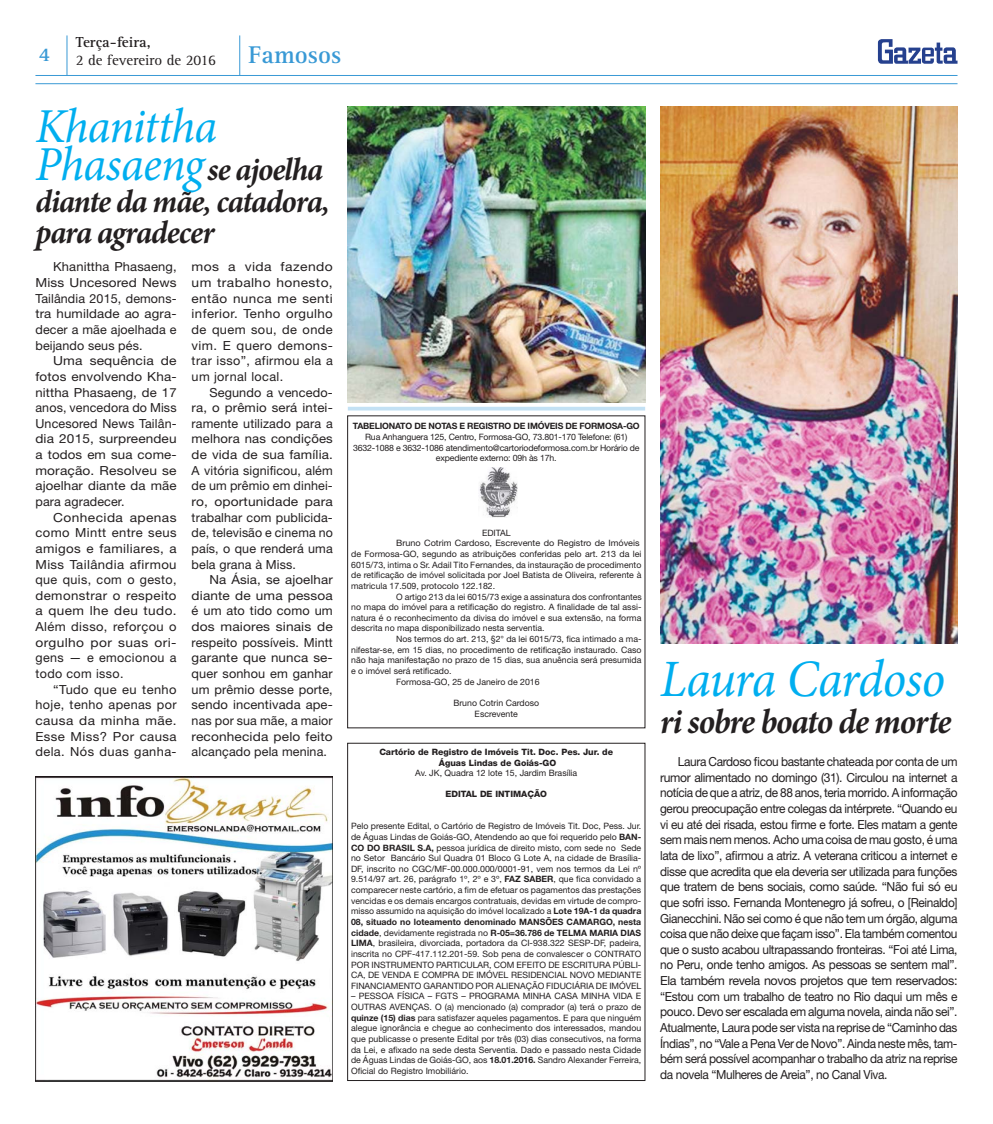
<style>
.page{position:relative;width:993px;height:1124px;background:#fff}
.page>*{position:absolute;margin:0;border:0;box-sizing:border-box;transform-origin:0 0}
.t1{font:italic 52.5px "Minion Pro";letter-spacing:-.02em;color:#00aeef;scale:.95 1}
.t2{font:italic 48.75px "Minion Pro";letter-spacing:-.015em;color:#00aeef;scale:.95 1}
.t3{font:italic 700 35px "Minion Pro";letter-spacing:-.03em;color:#231f20;scale:.95 1}
.t4{font:italic 700 32.5px/31.2px "Minion Pro";letter-spacing:-.03em;color:#231f20;scale:.95 1}
.t5{font:700 25px "Rotis Serif";color:#3999d5}
.t6{font:700 20px "Rotis Serif";color:#3999d5}
.t7{font:15px "Rotis Serif";color:#231f20}
.t8{font:700 15px "Rotis Serif";color:#231f20}
.t9{font:12.5px/15.6px "Helvetica Neue";letter-spacing:.01em;color:#231f20;text-align:justify;scale:.95 1}
.t10{font:12.5px/15.6px "Helvetica Neue";letter-spacing:.01em;color:#231f20;text-align:justify;scale:1.1 1}
.t11{font:12.5px/15.6px "Helvetica Neue";letter-spacing:.01em;color:#231f20;text-align:justify}
.t12{font:12.5px/15.6px "Helvetica Neue";letter-spacing:.01em;color:#231f20;text-align:justify;scale:1.06 1}
.t13{font:12.5px/15.6px "Helvetica Neue";letter-spacing:.01em;color:#231f20;text-align:justify;scale:1.11 1}
.t14{font:12.5px/15.6px "Helvetica Neue";letter-spacing:.01em;color:#231f20;text-align:justify;scale:1.04 1}
.t15{font:8.75px/10.6px "Helvetica Neue";color:#231f20;text-align:justify}
.t16{font:8.75px/10.6px "Helvetica Neue";letter-spacing:-.02em;color:#231f20;text-align:center}
.t17{font:800 8.75px/10.6px "Helvetica Neue";color:#231f20;text-align:center}
.t18{font:700 8.75px "Helvetica Neue";letter-spacing:-.02em;color:#231f20}
.t19{font:8.75px "Helvetica Neue";color:#231f20;scale:1.04 1}
.s1{font-weight:400;font-size:48.75px;color:#00aeef}
.s2{font-weight:700}
</style>
<div class="page">
<svg style="left:877px;top:39px;width:80px;height:25px"></svg>
<hr style="left:35px;top:83px;width:922px;height:1px;background:#3999d5">
<hr style="left:35px;top:75px;width:922px;height:1px;background:#3999d5">
<hr style="left:67px;top:35px;width:1px;height:40px;background:#3999d5">
<hr style="left:239px;top:35px;width:1px;height:40px;background:#3999d5">
<img style="left:35px;top:776px;width:297px;height:305px">
<img style="left:348px;top:106px;width:297px;height:297px">
<img style="left:660px;top:106px;width:297px;height:537px">
<div style="left:347px;top:743px;width:298px;height:337px;border:1px solid #231f20"></div>
<img style="left:479px;top:467px;width:38px;height:50px">
<svg style="left:348px;top:406px;width:297px;height:4px"></svg>
<h3 class="t8" style="left:76px;top:36px;width:76px">Terça-feira,</h3>
<h3 class="t6" style="left:39px;top:47px;width:13px">4</h3>
<h3 class="t7" style="left:76px;top:54px;width:142px">2 de fevereiro de 2016</h3>
<h3 class="t5" style="left:248px;top:45px;width:94px">Famosos</h3>
<h2 class="t2" style="left:35px;top:107px;width:193px">Khanittha</h2>
<h3 class="t4" style="left:35px;top:157px;width:311px"><span class="s1">Phasaeng</span>se ajoelha diante da mãe, catadora, para agradecer</h3>
<h3 class="t14" style="left:35px;top:260px;width:137px;text-indent:18px">Khanittha Phasaeng, Miss Uncesored News Tailândia 2015, demons&shy;tra humildade ao agra&shy;decer a mãe ajoelhada e beijando seus pés.</h3>
<h3 class="t10" style="left:35px;top:354px;width:130px;text-indent:18px">Uma sequência de fotos envolvendo Kha&shy;nittha Phasaeng, de 17 anos, vencedora do Miss Uncesored News Tailân&shy;dia 2015, surpreendeu a todos em sua come&shy;moração. Resolveu se ajoelhar diante da mãe para agradecer.</h3>
<h3 class="t10" style="left:35px;top:510px;width:130px;text-indent:18px">Conhecida apenas como Mintt entre seus amigos e familiares, a Miss Tailândia afirmou que quis, com o gesto, demonstrar o respeito a quem lhe deu tudo.<br>Além disso, reforçou o orgulho por suas ori&shy;gens — e emocionou a todo com isso.</h3>
<h3 class="t11" style="left:35px;top:682px;width:143px;text-indent:18px">“Tudo que eu tenho hoje, tenho apenas por causa da minha mãe.<br>Esse Miss? Por causa dela. Nós duas ganha-</h3>
<h3 class="t13" style="left:191px;top:260px;width:129px">mos a vida fazendo um trabalho honesto, então nunca me senti inferior. Tenho orgulho de quem sou, de onde vim. E quero demons&shy;trar isso”, afirmou ela a um jornal local.</h3>
<p class="t11" style="left:191px;top:385px;width:143px;text-indent:18px">Segundo a vencedo&shy;ra, o prêmio será intei&shy;ramente utilizado para a melhora nas condições de vida de sua família.<br>A vitória significou, além de um prêmio em dinhei&shy;ro, oportunidade para trabalhar com publicida&shy;de, televisão e cinema no país, o que renderá uma bela grana à Miss.</p>
<p class="t12" style="left:191px;top:573px;width:135px;text-indent:18px">Na Ásia, se ajoelhar diante de uma pessoa é um ato tido como um dos maiores sinais de respeito possíveis. Mintt garante que nunca se&shy;quer sonhou em ganhar um prêmio desse porte, sendo incentivada ape&shy;nas por sua mãe, a maior reconhecida pelo feito alcançado pela menina.</p>
<p class="t18" style="left:353px;top:423px;width:288px">TABELIONATO DE NOTAS E REGISTRO DE IMÓVEIS DE FORMOSA-GO</p>
<p class="t16" style="left:353px;top:432px;width:288px">Rua Anhanguera 125, Centro, Formosa-GO, 73.801-170 Telefone: (61)<br>3632-1088 e 3632-1086 atendimento@cartoriodeformosa.com.br Horário de expediente externo: 09h às 17h.</p>
<p class="t15" style="left:482px;top:528px;width:30px">EDITAL</p>
<p class="t19" style="left:396px;top:540px;width:235px">Bruno Cotrim Cardoso, Escrevente do Registro de Imóveis</p>
<p class="t15" style="left:351px;top:549px;width:291px">de Formosa-GO, segundo as atribuições conferidas pelo art. 213 da lei</p>
<p class="t15" style="left:351px;top:560px;width:291px">6015/73, intima o Sr. Adail Tito Fernandes, da instauração de procedimento</p>
<p class="t15" style="left:351px;top:570px;width:291px">de retificação de imóvel solicitada por Joel Batista de Oliveira, referente à</p>
<p class="t15" style="left:351px;top:581px;width:145px">matricula 17.509, protocolo 122.182.</p>
<p class="t15" style="left:396px;top:592px;width:247px">O artigo 213 da lei 6015/73 exige a assinatura dos confrontantes</p>
<p class="t15" style="left:351px;top:602px;width:291px">no mapa do imóvel para a retificação do registro. A finalidade de tal assi-</p>
<p class="t15" style="left:351px;top:613px;width:291px">natura é o reconhecimento da divisa do imóvel e sua extensão, na forma</p>
<p class="t15" style="left:351px;top:623px;width:195px">descrita no mapa disponibilizado nesta serventia.</p>
<p class="t15" style="left:396px;top:634px;width:247px">Nos termos do art. 213, §2° da lei 6015/73, fica intimado a ma-</p>
<p class="t15" style="left:351px;top:645px;width:292px">nifestar-se, em 15 dias, no procedimento de retificação instaurado. Caso</p>
<p class="t15" style="left:351px;top:655px;width:291px">não haja manifestação no prazo de 15 dias, sua anuência será presumida</p>
<p class="t15" style="left:351px;top:666px;width:102px">e o imóvel será retificado.</p>
<p class="t15" style="left:396px;top:677px;width:145px">Formosa-GO, 25 de Janeiro de 2016</p>
<p class="t15" style="left:453px;top:698px;width:87px;text-align:center">Bruno Cotrin Cardoso<br>Escrevente</p>
<p class="t17" style="left:379px;top:747px;width:235px">Cartório de Registro de Imóveis Tit. Doc. Pes. Jur. de<br>Águas Lindas de Goiás-GO</p>
<p class="t15" style="left:415px;top:768px;width:163px">Av. JK, Quadra 12 lote 15, Jardim Brasília</p>
<p class="t17" style="left:445px;top:789px;width:103px">EDITAL DE INTIMAÇÃO</p>
<p class="t15" style="left:351px;top:821px;width:292px">Pelo presente Edital, o Cartório de Registro de Imóveis Tit. Doc, Pess. Jur. de Águas Lindas de Goiás-GO, Atendendo ao que foi requerido pelo <span class="s2">BAN-CO DO BRASIL S.A,</span> pessoa jurídica de direito misto, com sede no Sede no Setor Bancário Sul Quadra 01 Bloco G Lote A, na cidade de Brasília-DF, inscrito no CGC/MF-00.000.000/0001-91, vem nos termos da Lei nº 9.514/97 art. 26, parágrafo 1º, 2º e 3º, <span class="s2">FAZ SABER</span>, que fica convidado a comparecer neste cartório, a fim de efetuar os pagamentos das prestações vencidas e os demais encargos contratuais, devidas em virtude de compro&shy;misso assumido na aquisição do imóvel localizado a <span class="s2">Lote 19A-1 da quadra 08, situado no loteamento denominado MANSÕES CAMARGO, nesta cidade</span>, devidamente registrada no <span class="s2">R-05=36.786 de TELMA MARIA DIAS LIMA</span>, brasileira, divorciada, portadora da CI-938.322 SESP-DF, padeira, inscrita no CPF-417.112.201-59. Sob pena de convalescer o CONTRATO POR INSTRUMENTO PARTICULAR, COM EFEITO DE ESCRITURA PÚBLI-CA, DE VENDA E COMPRA DE IMÓVEL RESIDENCIAL NOVO MEDIANTE FINANCIAMENTO GARANTIDO POR ALIENAÇÃO FIDUCIÁRIA DE IMÓVEL</p>
<p class="t15" style="left:351px;top:991px;width:292px">– PESSOA FÍSICA – FGTS – PROGRAMA MINHA CASA MINHA VIDA E OUTRAS AVENÇAS. O (a) mencionado (a) comprador (a) terá o prazo de <span class="s2">quinze (15) dias</span> para satisfazer aqueles pagamentos. E para que ninguém alegue ignorância e chegue ao conhecimento dos interessados, mandou que publicasse o presente Edital por três (03) dias consecutivos, na forma da Lei, e afixado na sede desta Serventia. Dado e passado nesta Cidade de Águas Lindas de Goiás-GO, aos <span class="s2">18.01.2016.</span> Sandro Alexander Ferreira, Oficial do Registro Imobiliário.</p>
<h1 class="t1" style="left:660px;top:659px;width:301px">Laura Cardoso</h1>
<h3 class="t3" style="left:660px;top:707px;width:308px">ri sobre boato de morte</h3>
<p class="t9" style="left:660px;top:755px;width:314px;text-indent:18px">Laura Cardoso ficou bastante chateada por conta de um rumor alimentado no domingo (31). Circulou na internet a notícia de que a atriz, de 88 anos, teria morrido. A informação gerou preocupação entre colegas da intérprete. “Quando eu vi eu até dei risada, estou firme e forte. Eles matam a gente sem mais nem menos. Acho uma coisa de mau gosto, é uma lata de lixo”, afirmou a atriz. A veterana criticou a internet e disse que acredita que ela deveria ser utilizada para funções que tratem de bens sociais, como saúde. “Não fui só eu que sofri isso. Fernanda Montenegro já sofreu, o [Reinaldo] Gianecchini. Não sei como é que não tem um órgão, alguma coisa que não deixe que façam isso”. Ela também comentou que o susto acabou ultrapassando fronteiras. “Foi até Lima, no Peru, onde tenho amigos. As pessoas se sentem mal”.<br>Ela também revela novos projetos que tem reservados: “Estou com um trabalho de teatro no Rio daqui um mês e pouco. Devo ser escalada em alguma novela, ainda não sei”.<br>Atualmente, Laura pode ser vista na reprise de “Caminho das Índias”, no “Vale a Pena Ver de Novo”. Ainda neste mês, tam&shy;bém será possível acompanhar o trabalho da atriz na reprise da novela “Mulheres de Areia”, no Canal Viva.</p>
</div>
